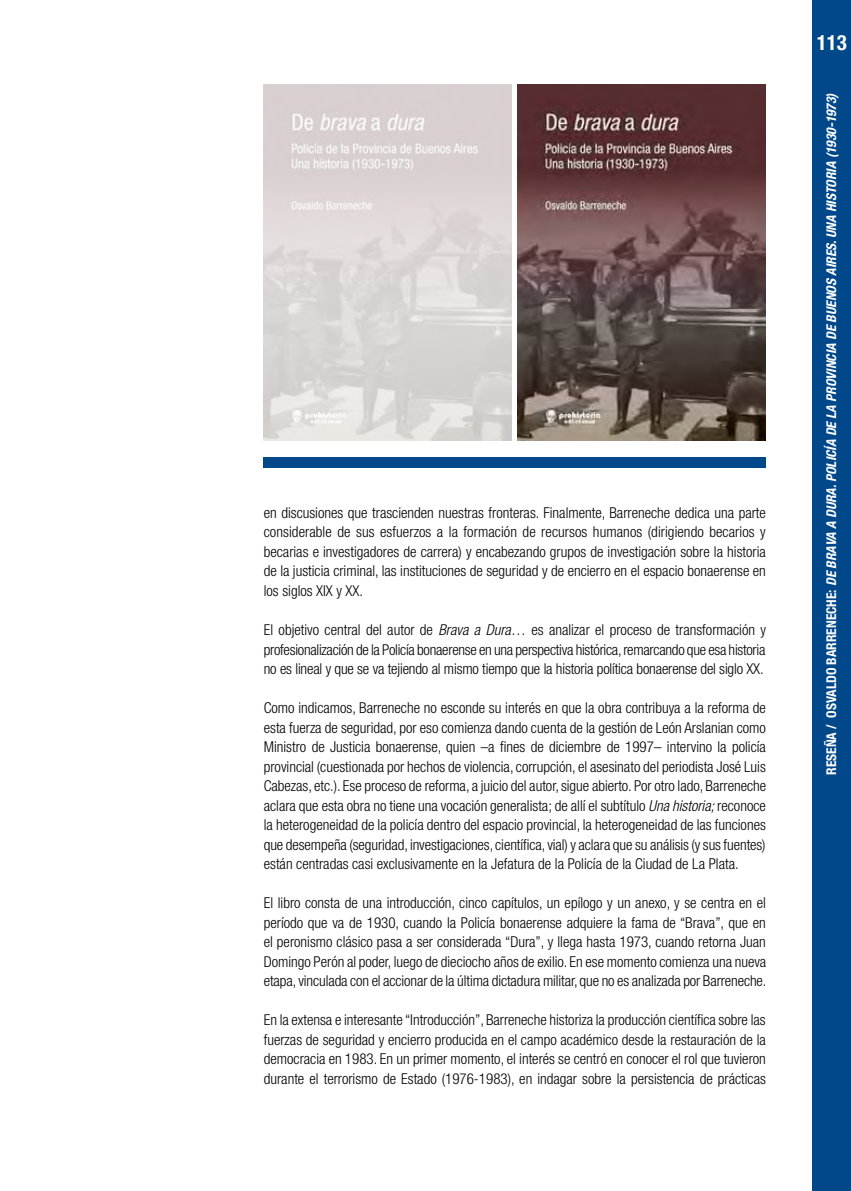
<style>
.page{position:relative;width:851px;height:1191px;background:#fff}
.page>*{position:absolute;margin:0;border:0;box-sizing:border-box;transform-origin:0 0}
.t1{font:700 condensed 21px "Helvetica Neue LT Std";color:#fff}
.t2{font:300 condensed 15px/19.5px "Helvetica Neue LT Std";color:#000;text-align:justify}
.t3{font:italic 700 condensed 13.5px "Helvetica Neue LT Std";letter-spacing:-.005em;color:#fff}
.s1{font-style:italic}
.s2{font-style:normal}
</style>
<div class="page">
<div style="left:812px;top:0;width:38px;height:1191px;background:#00488a"></div>
<div style="left:264px;top:457px;width:501px;height:11px;background:#00488a"></div>
<img style="left:518px;top:85px;width:247px;height:355px">
<img style="left:264px;top:85px;width:247px;height:355px">
<p class="t2" style="left:264px;top:503px;width:503px">en discusiones que trascienden nuestras fronteras. Finalmente, Barreneche dedica una parte considerable de sus esfuerzos a la formación de recursos humanos (dirigiendo becarios y becarias e investigadores de carrera) y encabezando grupos de investigación sobre la historia de la justicia criminal, las instituciones de seguridad y de encierro en el espacio bonaerense en los siglos XIX y XX.</p>
<p class="t2" style="left:264px;top:620px;width:503px">El objetivo central del autor de <span class="s1">Brava a Dura…</span> es analizar el proceso de transformación y profesionalización de la Policía bonaerense en una perspectiva histórica, remarcando que esa historia no es lineal y que se va tejiendo al mismo tiempo que la historia política bonaerense del siglo XX.</p>
<p class="t2" style="left:264px;top:698px;width:504px">Como indicamos, Barreneche no esconde su interés en que la obra contribuya a la reforma de esta fuerza de seguridad, por eso comienza dando cuenta de la gestión de León Arslanian como Ministro de Justicia bonaerense, quien –a fines de diciembre de 1997– intervino la policía provincial (cuestionada por hechos de violencia, corrupción, el asesinato del periodista José Luis Cabezas, etc.). Ese proceso de reforma, a juicio del autor, sigue abierto. Por otro lado, Barreneche aclara que esta obra no tiene una vocación generalista; de allí el subtítulo <span class="s1">Una historia;</span> reconoce la heterogeneidad de la policía dentro del espacio provincial, la heterogeneidad de las funciones que desempeña (seguridad, investigaciones, científica, vial) y aclara que su análisis (y sus fuentes) están centradas casi exclusivamente en la Jefatura de la Policía de la Ciudad de La Plata.</p>
<p class="t2" style="left:264px;top:893px;width:504px">El libro consta de una introducción, cinco capítulos, un epílogo y un anexo, y se centra en el período que va de 1930, cuando la Policía bonaerense adquiere la fama de “Brava”, que en el peronismo clásico pasa a ser considerada “Dura”, y llega hasta 1973, cuando retorna Juan Domingo Perón al poder, luego de dieciocho años de exilio. En ese momento comienza una nueva etapa, vinculada con el accionar de la última dictadura militar, que no es analizada por Barreneche.</p>
<p class="t2" style="left:264px;top:1010px;width:503px">En la extensa e interesante “Introducción”, Barreneche historiza la producción científica sobre las fuerzas de seguridad y encierro producida en el campo académico desde la restauración de la democracia en 1983. En un primer momento, el interés se centró en conocer el rol que tuvieron durante el terrorismo de Estado (1976-1983), en indagar sobre la persistencia de prácticas</p>
<h1 class="t1" style="left:816px;top:30px;width:32px">113</h1>
<p class="t3" style="left:823px;top:775px;width:684px;rotate:-90deg"><span class="s2">RESEÑA / OSVALDO BARRENECHE:</span> DE BRAVA A DURA. POLICÍA DE LA PROVINCIA DE BUENOS AIRES. UNA HISTORIA (1930-1973)</p>
</div>
